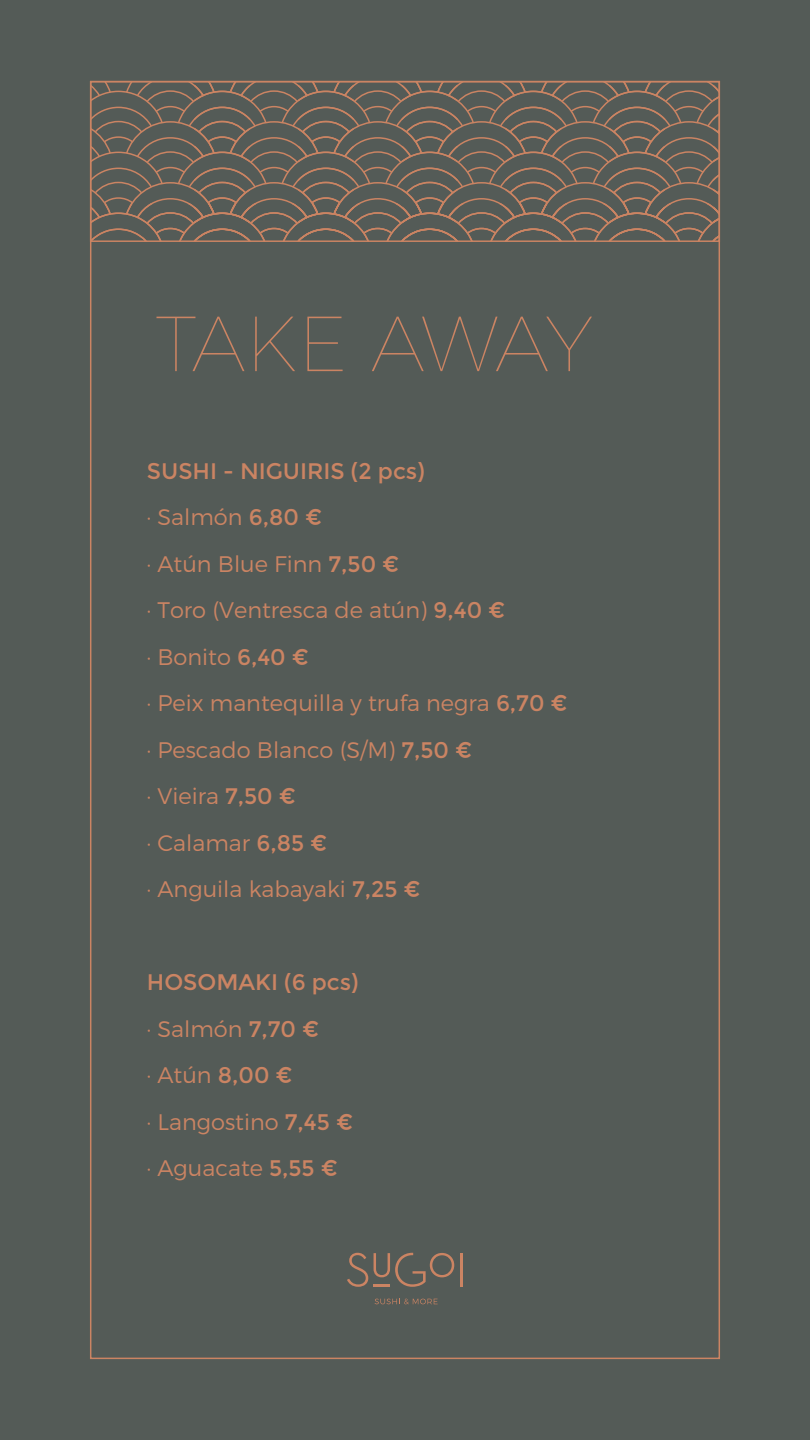
<style>
.page{position:relative;width:810px;height:1440px;background:#545b57}
.page>*{position:absolute;margin:0;border:0;box-sizing:border-box;transform-origin:0 0}
.t1{font:100 77.93px "Montserrat";letter-spacing:-.04em;color:#cb8463}
.t2{font:300 22.5px/46.5px "Montserrat";color:#cb8463}
.t3{font:22.5px/46.5px "Montserrat";color:#cb8463}
.s1{font-weight:400}
.s2{font-weight:300}
</style>
<div class="page">
<svg style="left:375px;top:1299px;width:63px;height:5px"></svg>
<svg style="left:347px;top:1253px;width:21px;height:34px"></svg>
<hr style="left:460px;top:1253px;width:3px;height:33px;background:#cb8463">
<svg style="left:374px;top:1253px;width:80px;height:34px"></svg>
<svg style="left:93px;top:84px;width:624px;height:155px"></svg>
<div style="left:90px;top:81px;width:630px;height:161px;border:2px solid #cb8463"></div>
<h1 class="t1" style="left:155px;top:293px;width:439px">TAKE AWAY</h1>
<p class="t2" style="left:147px;top:447px;width:422px"><span class="s1">SUSHI - NIGUIRIS (2 pcs)<br></span>· Salmón <span class="s1">6,80 €<br></span>· Atún Blue Finn <span class="s1">7,50 €<br></span>· Toro (Ventresca de atún) <span class="s1">9,40 €<br></span>· Bonito <span class="s1">6,40 €<br></span>· Peix mantequilla y trufa negra <span class="s1">6,70 € </span>· Pescado Blanco (S/M) <span class="s1">7,50 €<br></span>· Vieira <span class="s1">7,50 €<br></span>· Calamar <span class="s1">6,85 €<br></span>· Anguila kabayaki <span class="s1">7,25 €</span></p>
<p class="t3" style="left:147px;top:959px;width:213px">HOSOMAKI (6 pcs) <span class="s2">· Salmón</span> 7,70 €<br><span class="s2">· Atún</span> 8,00 €<br><span class="s2">· Langostino</span> 7,45 € <span class="s2">· Aguacate</span> 5,55 €</p>
</div>
